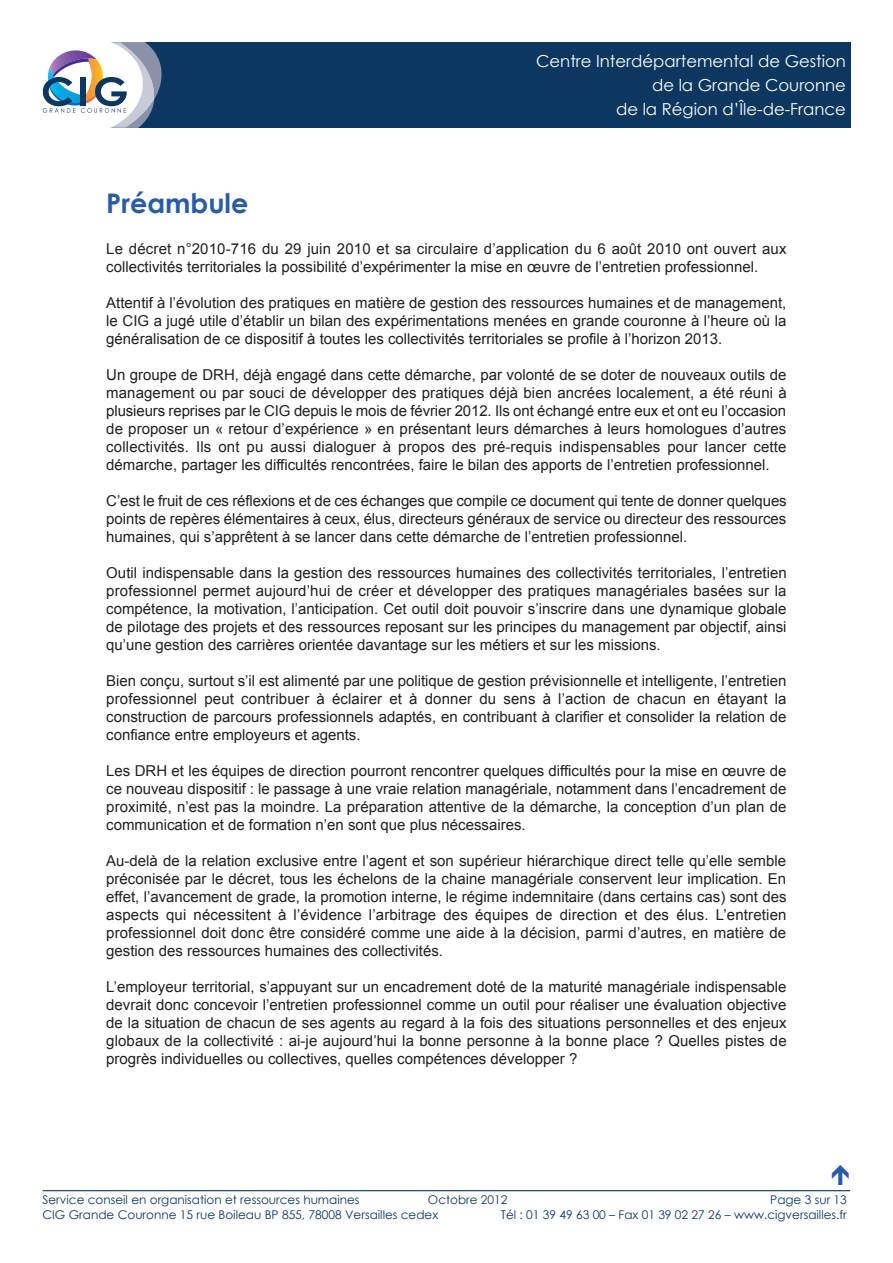
<style>
.page{position:relative;width:893px;height:1263px;background:#fff}
.page>*{position:absolute;margin:0;border:0;box-sizing:border-box;transform-origin:0 0}
.t1{font:700 27px "Century Gothic";color:#275caa}
.t2{font:22.5px "Travelcons";color:#275caa}
.t3{font:16.5px/24px "Century Gothic";color:#fff;text-align:right}
.t4{font:15px/18px "Arial";color:#231f20;text-align:justify}
.t5{font:12px "Century Gothic";color:#0c3761}
</style>
<div class="page">
<div style="left:77px;top:43px;width:773px;height:85px;background:#0c3761"></div>
<svg style="left:42px;top:42px;width:121px;height:86px"></svg>
<hr style="left:43px;top:1190px;width:807px;height:1px;background:#0c3761">
<p class="t3" style="left:536px;top:49px;width:311px">Centre Interdépartemental de Gestion de la Grande Couronne<br>de la Région d’Île-de-France</p>
<h1 class="t1" style="left:106px;top:186px;width:144px">Préambule</h1>
<p class="t4" style="left:106px;top:240px;width:682px">Le décret n°2010-716 du 29 juin 2010 et sa circulaire d’application du 6 août 2010 ont ouvert aux collectivités territoriales la possibilité d’expérimenter la mise en œuvre de l’entretien professionnel.</p>
<p class="t4" style="left:106px;top:294px;width:682px">Attentif à l’évolution des pratiques en matière de gestion des ressources humaines et de management, le CIG a jugé utile d’établir un bilan des expérimentations menées en grande couronne à l’heure où la généralisation de ce dispositif à toutes les collectivités territoriales se profile à l’horizon 2013.</p>
<p class="t4" style="left:106px;top:366px;width:682px">Un groupe de DRH, déjà engagé dans cette démarche, par volonté de se doter de nouveaux outils de management ou par souci de développer des pratiques déjà bien ancrées localement, a été réuni à plusieurs reprises par le CIG depuis le mois de février 2012. Ils ont échangé entre eux et ont eu l’occasion de proposer un « retour d’expérience » en présentant leurs démarches à leurs homologues d’autres collectivités. Ils ont pu aussi dialoguer à propos des pré-requis indispensables pour lancer cette démarche, partager les difficultés rencontrées, faire le bilan des apports de l’entretien professionnel.</p>
<p class="t4" style="left:106px;top:492px;width:682px">C’est le fruit de ces réflexions et de ces échanges que compile ce document qui tente de donner quelques points de repères élémentaires à ceux, élus, directeurs généraux de service ou directeur des ressources humaines, qui s’apprêtent à se lancer dans cette démarche de l’entretien professionnel.</p>
<p class="t4" style="left:106px;top:564px;width:682px">Outil indispensable dans la gestion des ressources humaines des collectivités territoriales, l’entretien professionnel permet aujourd’hui de créer et développer des pratiques managériales basées sur la compétence, la motivation, l’anticipation. Cet outil doit pouvoir s’inscrire dans une dynamique globale de pilotage des projets et des ressources reposant sur les principes du management par objectif, ainsi qu’une gestion des carrières orientée davantage sur les métiers et sur les missions.</p>
<p class="t4" style="left:106px;top:672px;width:682px">Bien conçu, surtout s’il est alimenté par une politique de gestion prévisionnelle et intelligente, l’entretien professionnel peut contribuer à éclairer et à donner du sens à l’action de chacun en étayant la construction de parcours professionnels adaptés, en contribuant à clarifier et consolider la relation de confiance entre employeurs et agents.</p>
<p class="t4" style="left:106px;top:762px;width:682px">Les DRH et les équipes de direction pourront rencontrer quelques difficultés pour la mise en œuvre de ce nouveau dispositif : le passage à une vraie relation managériale, notamment dans l’encadrement de proximité, n’est pas la moindre. La préparation attentive de la démarche, la conception d’un plan de communication et de formation n’en sont que plus nécessaires.</p>
<p class="t4" style="left:106px;top:852px;width:682px">Au-delà de la relation exclusive entre l’agent et son supérieur hiérarchique direct telle qu’elle semble préconisée par le décret, tous les échelons de la chaine managériale conservent leur implication. En effet, l’avancement de grade, la promotion interne, le régime indemnitaire (dans certains cas) sont des aspects qui nécessitent à l’évidence l’arbitrage des équipes de direction et des élus. L’entretien professionnel doit donc être considéré comme une aide à la décision, parmi d’autres, en matière de gestion des ressources humaines des collectivités.</p>
<p class="t4" style="left:106px;top:978px;width:682px">L’employeur territorial, s’appuyant sur un encadrement doté de la maturité managériale indispensable devrait donc concevoir l’entretien professionnel comme un outil pour réaliser une évaluation objective de la situation de chacun de ses agents au regard à la fois des situations personnelles et des enjeux globaux de la collectivité : ai-je aujourd’hui la bonne personne à la bonne place ? Quelles pistes de progrès individuelles ou collectives, quelles compétences développer ?</p>
<h2 class="t2" style="left:831px;top:1163px;width:21px">4</h2>
<p class="t5" style="left:43px;top:1192px;width:319px">Service conseil en organisation et ressources humaines</p>
<p class="t5" style="left:428px;top:1192px;width:81px">Octobre 2012</p>
<p class="t5" style="left:770px;top:1192px;width:78px">Page 3 sur 13</p>
<p class="t5" style="left:43px;top:1206px;width:397px">CIG Grande Couronne 15 rue Boileau BP 855, 78008 Versailles cedex</p>
<p class="t5" style="left:501px;top:1206px;width:347px">Tél : 01 39 49 63 00 – Fax 01 39 02 27 26 – www.cigversailles.fr</p>
</div>
